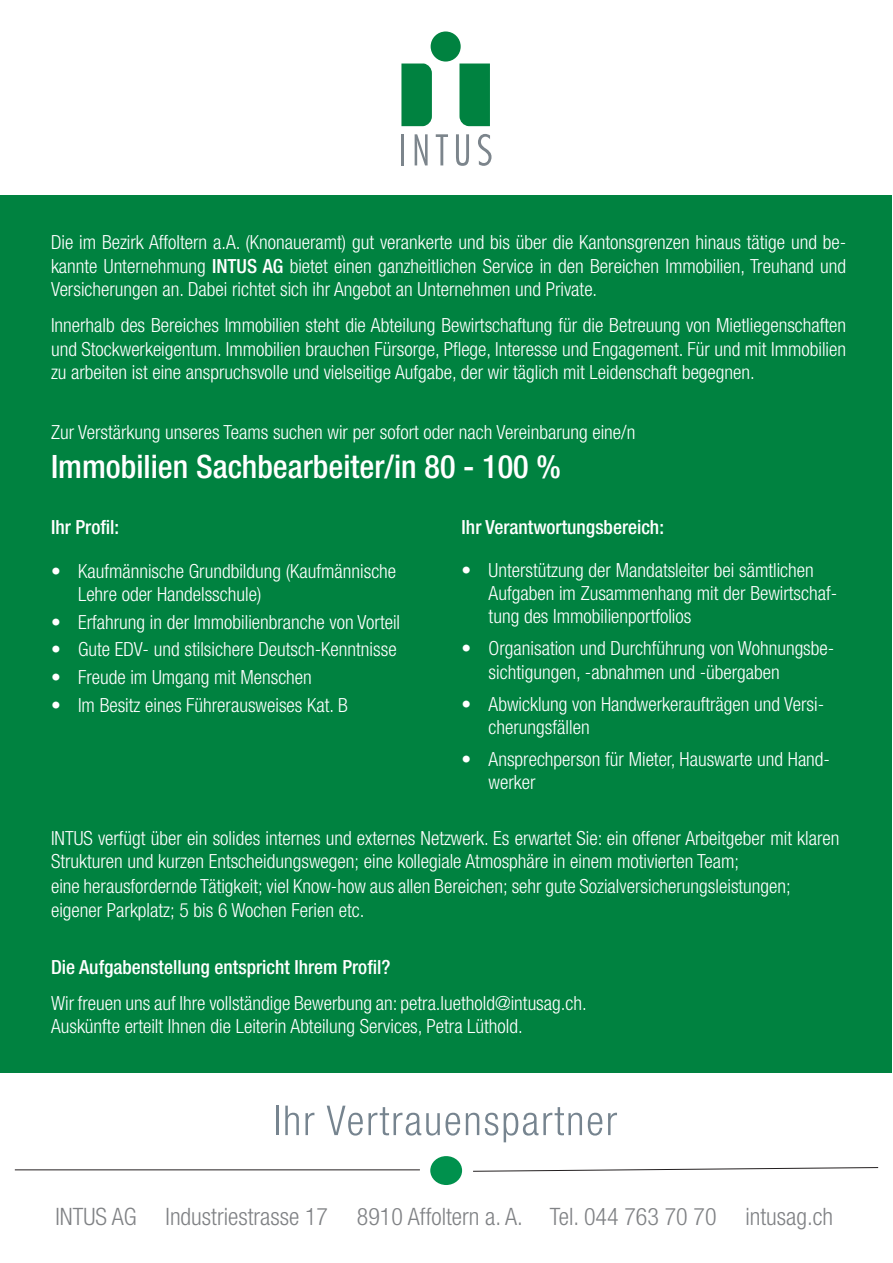
<style>
.page{position:relative;width:893px;height:1263px;background:#fff}
.page>*{position:absolute;margin:0;border:0;box-sizing:border-box;transform-origin:0 0}
.t1{font:500 condensed 32.25px "Helvetica Neue LT Std";color:#fff}
.t2{font:300 condensed 24px "Helvetica Neue LT Std";color:#808285}
.t3{font:300 condensed 19.5px/23.4px "Helvetica Neue LT Std";color:#fff}
.t4{font:500 condensed 19.5px "Helvetica Neue LT Std";color:#fff}
.s1{font-weight:500}
</style>
<div class="page">
<div style="left:1px;top:196px;width:891px;height:877px;background:#008240"></div>
<hr style="left:401px;top:134px;width:3px;height:31px;background:#7c858c">
<svg style="left:415px;top:134px;width:13px;height:31px"></svg>
<svg style="left:436px;top:134px;width:12px;height:31px"></svg>
<svg style="left:456px;top:134px;width:13px;height:32px"></svg>
<svg style="left:478px;top:134px;width:13px;height:32px"></svg>
<div style="left:431px;top:31px;width:30px;height:31px;background:#008240;border-radius:50%"></div>
<svg style="left:401px;top:64px;width:31px;height:62px"></svg>
<svg style="left:459px;top:64px;width:31px;height:62px"></svg>
<hr style="left:276px;top:1106px;width:3px;height:29px;background:#76848f">
<svg style="left:285px;top:1106px;width:14px;height:29px"></svg>
<svg style="left:305px;top:1113px;width:9px;height:22px"></svg>
<svg style="left:327px;top:1106px;width:133px;height:29px"></svg>
<svg style="left:466px;top:1113px;width:13px;height:22px"></svg>
<svg style="left:485px;top:1113px;width:13px;height:22px"></svg>
<svg style="left:504px;top:1107px;width:78px;height:35px"></svg>
<svg style="left:588px;top:1113px;width:14px;height:22px"></svg>
<svg style="left:608px;top:1113px;width:9px;height:22px"></svg>
<div style="left:430px;top:1156px;width:32px;height:29px;background:#00914d;border-radius:50%"></div>
<hr style="left:15px;top:1169px;width:405px;height:1px;background:#231f20">
<svg style="left:473px;top:1167px;width:406px;height:5px"></svg>
<p class="t3" style="left:51px;top:230px;width:797px;text-align:justify">Die im Bezirk Affoltern a.A. (Knonaueramt) gut verankerte und bis über die Kantonsgrenzen hinaus tätige und be&shy;kannte Unternehmung <span class="s1">INTUS AG</span> bietet einen ganzheitlichen Service in den Bereichen Immobilien, Treuhand und Versicherungen an. Dabei richtet sich ihr Angebot an Unternehmen und Private.</p>
<p class="t3" style="left:51px;top:313px;width:797px;text-align:justify">Innerhalb des Bereiches Immobilien steht die Abteilung Bewirtschaftung für die Betreuung von Mietliegenschaften und Stockwerkeigentum. Immobilien brauchen Fürsorge, Pflege, Interesse und Engagement. Für und mit Immobilien zu arbeiten ist eine anspruchsvolle und vielseitige Aufgabe, der wir täglich mit Leidenschaft begegnen.</p>
<p class="t3" style="left:51px;top:420px;width:586px">Zur Verstärkung unseres Teams suchen wir per sofort oder nach Vereinbarung eine/n</p>
<p class="t1" style="left:51px;top:447px;width:511px">Immobilien Sachbearbeiter/in 80 - 100 %</p>
<p class="t4" style="left:51px;top:515px;width:70px">Ihr Profil:</p>
<p class="t3" style="left:78px;top:559px;width:320px;text-indent:-27px">• Kaufmännische Grundbildung (Kaufmännische<br>Lehre oder Handelsschule)</p>
<p class="t3" style="left:51px;top:610px;width:351px">• Erfahrung in der Immobilienbranche von Vorteil</p>
<p class="t3" style="left:51px;top:638px;width:347px">• Gute EDV- und stilsichere Deutsch-Kenntnisse</p>
<p class="t3" style="left:51px;top:665px;width:262px">• Freude im Umgang mit Menschen</p>
<p class="t3" style="left:51px;top:693px;width:298px">• Im Besitz eines Führerausweises Kat. B</p>
<p class="t4" style="left:462px;top:515px;width:204px">Ihr Verantwortungsbereich:</p>
<p class="t3" style="left:489px;top:558px;width:350px;text-indent:-27px">• Unterstützung der Mandatsleiter bei sämtlichen<br>Aufgaben im Zusammenhang mit der Bewirtschaf&shy;tung des Immobilienportfolios</p>
<p class="t3" style="left:489px;top:636px;width:347px;text-indent:-27px">• Organisation und Durchführung von Wohnungsbe&shy;sichtigungen, -abnahmen und -übergaben</p>
<p class="t3" style="left:489px;top:692px;width:337px;text-indent:-27px">• Abwicklung von Handwerkeraufträgen und Versi&shy;cherungsfällen</p>
<p class="t3" style="left:489px;top:747px;width:343px;text-indent:-27px">• Ansprechperson für Mieter, Hauswarte und Hand&shy;werker</p>
<p class="t3" style="left:51px;top:826px;width:790px">INTUS verfügt über ein solides internes und externes Netzwerk. Es erwartet Sie: ein offener Arbeitgeber mit klaren<br>Strukturen und kurzen Entscheidungswegen; eine kollegiale Atmosphäre in einem motivierten Team;</p>
<p class="t3" style="left:51px;top:874px;width:741px">eine herausfordernde Tätigkeit; viel Know-how aus allen Bereichen; sehr gute Sozialversicherungsleistungen; eigener Parkplatz; 5 bis 6 Wochen Ferien etc.</p>
<p class="t4" style="left:51px;top:955px;width:341px">Die Aufgabenstellung entspricht Ihrem Profil?</p>
<p class="t3" style="left:51px;top:991px;width:537px">Wir freuen uns auf Ihre vollständige Bewerbung an: petra.luethold@intusag.ch.<br>Auskünfte erteilt Ihnen die Leiterin Abteilung Services, Petra Lüthold.</p>
<p class="t2" style="left:56px;top:1202px;width:779px">INTUS AG Industriestrasse 17 8910 Affoltern a. A. Tel. 044 763 70 70 intusag.ch</p>
</div>
